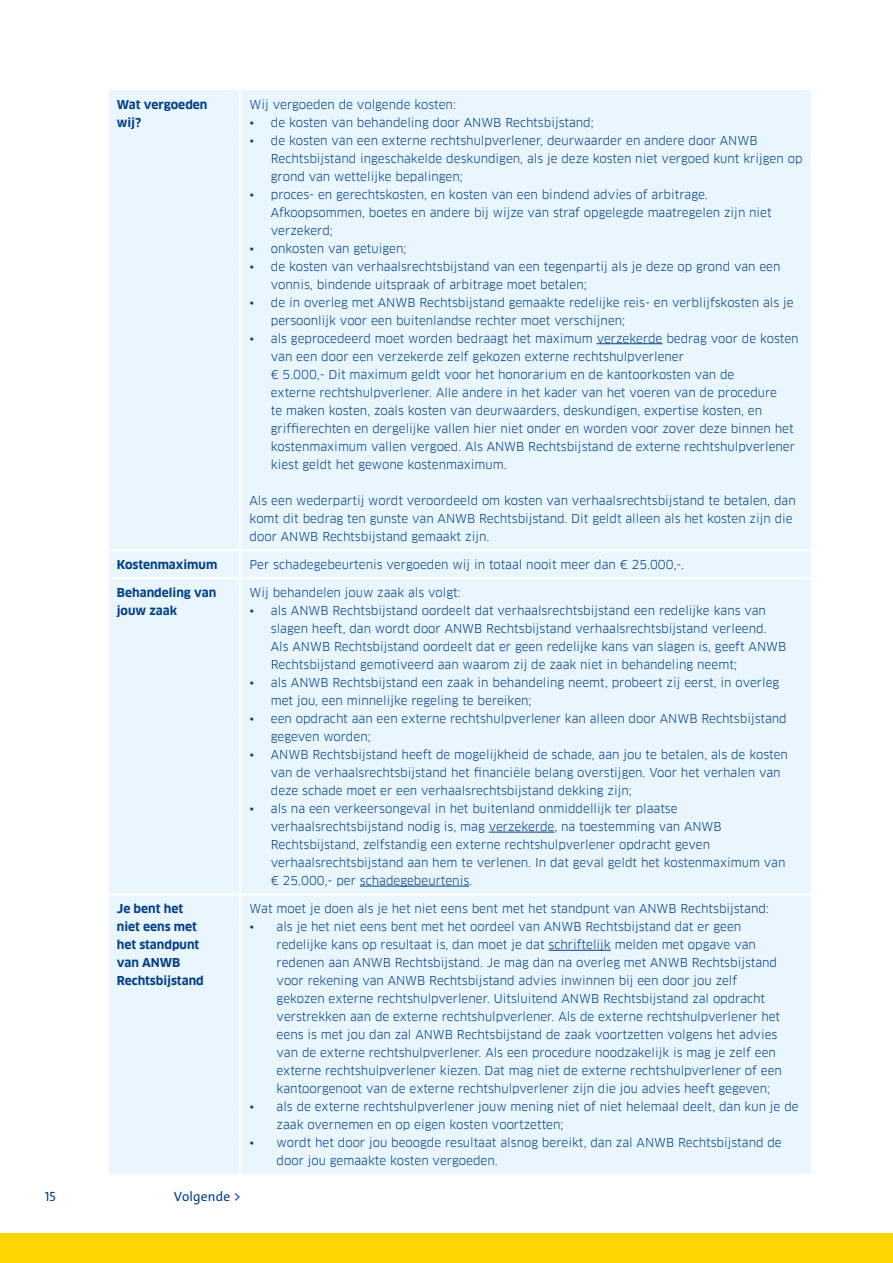
<style>
.page{position:relative;width:893px;height:1263px;background:#fff}
.page>*{position:absolute;margin:0;border:0;box-sizing:border-box;transform-origin:0 0}
.t1{font:13.5px "The Sans C4 s";letter-spacing:.01em;color:#023f86}
.t2{font:13.5px "The Sans C4 s";color:#00448a}
.t3{font:12px/18px "Clan Pro";color:#023f86}
.t4{font:700 12px/18px "Clan Pro";color:#023f86}
</style>
<div class="page">
<div style="left:0;top:1233px;width:893px;height:30px;background:#ffd500"></div>
<div style="left:109px;top:90px;width:702px;height:1083px;background:#eaf6fe"></div>
<hr style="left:239px;top:90px;width:2px;height:459px;background:#fff">
<hr style="left:109px;top:549px;width:131px;height:2px;background:#fff">
<hr style="left:240px;top:549px;width:571px;height:2px;background:#fff">
<hr style="left:239px;top:551px;width:2px;height:26px;background:#fff">
<hr style="left:109px;top:577px;width:131px;height:2px;background:#fff">
<hr style="left:240px;top:577px;width:571px;height:2px;background:#fff">
<hr style="left:239px;top:579px;width:2px;height:314px;background:#fff">
<hr style="left:109px;top:893px;width:131px;height:3px;background:#fff">
<hr style="left:240px;top:893px;width:571px;height:3px;background:#fff">
<hr style="left:239px;top:896px;width:2px;height:277px;background:#fff">
<hr style="left:597px;top:343px;width:65px;height:1px;background:#023f86">
<hr style="left:489px;top:832px;width:65px;height:1px;background:#023f86">
<hr style="left:360px;top:886px;width:109px;height:1px;background:#023f86">
<hr style="left:548px;top:950px;width:63px;height:1px;background:#023f86">
<p class="t4" style="left:117px;top:96px;width:92px">Wat vergoeden wij?</p>
<p class="t3" style="left:250px;top:95px;width:208px">Wij vergoeden de volgende kosten:</p>
<p class="t3" style="left:250px;top:113px;width:346px">• de kosten van behandeling door ANWB Rechtsbijstand;</p>
<p class="t3" style="left:271px;top:131px;width:533px;text-indent:-21px">• de kosten van een externe rechtshulpverlener, deurwaarder en andere door ANWB<br>Rechtsbijstand ingeschakelde deskundigen, als je deze kosten niet vergoed kunt krijgen op grond van wettelijke bepalingen;</p>
<p class="t3" style="left:271px;top:185px;width:502px;text-indent:-21px">• proces- en gerechtskosten, en kosten van een bindend advies of arbitrage.<br>Afkoopsommen, boetes en andere bij wijze van straf opgelegde maatregelen zijn niet verzekerd;</p>
<p class="t3" style="left:250px;top:239px;width:158px">• onkosten van getuigen;</p>
<p class="t3" style="left:271px;top:257px;width:511px;text-indent:-21px">• de kosten van verhaalsrechtsbijstand van een tegenpartij als je deze op grond van een vonnis, bindende uitspraak of arbitrage moet betalen;</p>
<p class="t3" style="left:271px;top:293px;width:524px;text-indent:-21px">• de in overleg met ANWB Rechtsbijstand gemaakte redelijke reis- en verblijfskosten als je persoonlijk voor een buitenlandse rechter moet verschijnen;</p>
<p class="t3" style="left:271px;top:329px;width:529px;text-indent:-21px">• als geprocedeerd moet worden bedraagt het maximum verzekerde bedrag voor de kosten van een door een verzekerde zelf gekozen externe rechtshulpverlener<br>€ 5.000,- Dit maximum geldt voor het honorarium en de kantoorkosten van de<br>externe rechtshulpverlener. Alle andere in het kader van het voeren van de procedure<br>te maken kosten, zoals kosten van deurwaarders, deskundigen, expertise kosten, en griffierechten en dergelijke vallen hier niet onder en worden voor zover deze binnen het kostenmaximum vallen vergoed. Als ANWB Rechtsbijstand de externe rechtshulpverlener kiest geldt het gewone kostenmaximum.</p>
<p class="t3" style="left:250px;top:491px;width:548px">Als een wederpartij wordt veroordeeld om kosten van verhaalsrechtsbijstand te betalen, dan komt dit bedrag ten gunste van ANWB Rechtsbijstand. Dit geldt alleen als het kosten zijn die door ANWB Rechtsbijstand gemaakt zijn.</p>
<p class="t4" style="left:117px;top:556px;width:102px">Kostenmaximum</p>
<p class="t3" style="left:250px;top:556px;width:436px">Per schadegebeurtenis vergoeden wij in totaal nooit meer dan € 25.000,-.</p>
<p class="t4" style="left:117px;top:584px;width:101px">Behandeling van jouw zaak</p>
<p class="t3" style="left:250px;top:584px;width:213px">Wij behandelen jouw zaak als volgt:</p>
<p class="t3" style="left:271px;top:602px;width:517px;text-indent:-21px">• als ANWB Rechtsbijstand oordeelt dat verhaalsrechtsbijstand een redelijke kans van slagen heeft, dan wordt door ANWB Rechtsbijstand verhaalsrechtsbijstand verleend.<br>Als ANWB Rechtsbijstand oordeelt dat er geen redelijke kans van slagen is, geeft ANWB Rechtsbijstand gemotiveerd aan waarom zij de zaak niet in behandeling neemt;</p>
<p class="t3" style="left:271px;top:674px;width:510px;text-indent:-21px">• als ANWB Rechtsbijstand een zaak in behandeling neemt, probeert zij eerst, in overleg met jou, een minnelijke regeling te bereiken;</p>
<p class="t3" style="left:271px;top:710px;width:517px;text-indent:-21px">• een opdracht aan een externe rechtshulpverlener kan alleen door ANWB Rechtsbijstand gegeven worden;</p>
<p class="t3" style="left:271px;top:746px;width:519px;text-indent:-21px">• ANWB Rechtsbijstand heeft de mogelijkheid de schade, aan jou te betalen, als de kosten van de verhaalsrechtsbijstand het financiële belang overstijgen. Voor het verhalen van deze schade moet er een verhaalsrechtsbijstand dekking zijn;</p>
<p class="t3" style="left:271px;top:800px;width:516px;text-indent:-21px">• als na een verkeersongeval in het buitenland onmiddellijk ter plaatse verhaalsrechtsbijstand nodig is, mag verzekerde, na toestemming van ANWB Rechtsbijstand, zelfstandig een externe rechtshulpverlener opdracht geven verhaalsrechtsbijstand aan hem te verlenen. In dat geval geldt het kostenmaximum van € 25.000,- per schadegebeurtenis.</p>
<p class="t4" style="left:117px;top:900px;width:89px">Je bent het niet eens met het standpunt van ANWB<br>Rechtsbijstand</p>
<p class="t3" style="left:250px;top:900px;width:521px">Wat moet je doen als je het niet eens bent met het standpunt van ANWB Rechtsbijstand:</p>
<p class="t3" style="left:277px;top:918px;width:507px;text-indent:-27px">• als je het niet eens bent met het oordeel van ANWB Rechtsbijstand dat er geen redelijke kans op resultaat is, dan moet je dat schriftelijk melden met opgave van redenen aan ANWB Rechtsbijstand. Je mag dan na overleg met ANWB Rechtsbijstand voor rekening van ANWB Rechtsbijstand advies inwinnen bij een door jou zelf gekozen externe rechtshulpverlener. Uitsluitend ANWB Rechtsbijstand zal opdracht verstrekken aan de externe rechtshulpverlener. Als de externe rechtshulpverlener het eens is met jou dan zal ANWB Rechtsbijstand de zaak voortzetten volgens het advies van de externe rechtshulpverlener. Als een procedure noodzakelijk is mag je zelf een externe rechtshulpverlener kiezen. Dat mag niet de externe rechtshulpverlener of een kantoorgenoot van de externe rechtshulpverlener zijn die jou advies heeft gegeven;</p>
<p class="t3" style="left:277px;top:1098px;width:524px;text-indent:-27px">• als de externe rechtshulpverlener jouw mening niet of niet helemaal deelt, dan kun je de zaak overnemen en op eigen kosten voortzetten;</p>
<p class="t3" style="left:277px;top:1134px;width:507px;text-indent:-27px">• wordt het door jou beoogde resultaat alsnog bereikt, dan zal ANWB Rechtsbijstand de door jou gemaakte kosten vergoeden.</p>
<p class="t2" style="left:45px;top:1187px;width:13px">15</p>
<p class="t1" style="left:174px;top:1187px;width:69px">Volgende &gt;</p>
</div>
